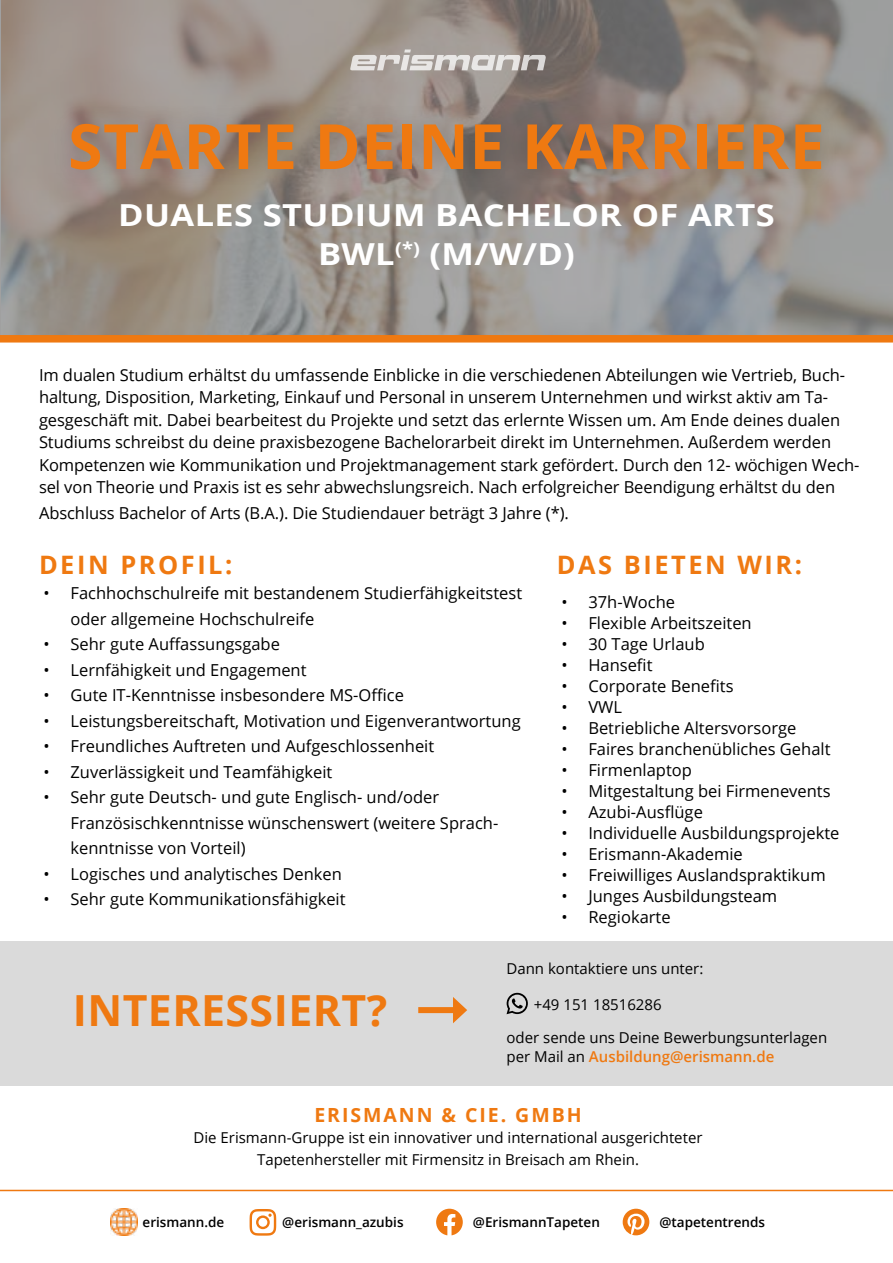
<style>
.page{position:relative;width:893px;height:1263px;background:#fff}
.page>*{position:absolute;margin:0;border:0;box-sizing:border-box;transform-origin:0 0}
.t1{font:700 62.4px "Open Sans";letter-spacing:.01em;color:#ef7911}
.t2{font:700 42.9px "Open Sans";letter-spacing:.01em;color:#ef7911}
.t3{font:700 30.3px/39px "Open Sans";letter-spacing:.01em;color:#fff;text-align:center;scale:1.14 1}
.t4{font:700 25.35px "Open Sans";letter-spacing:.1em;color:#ef7911}
.t5{font:700 19.5px "Open Sans";letter-spacing:.1em;color:#ef7911}
.t6{font:16.5px/22.5px "Open Sans";color:#000}
.t7{font:15px/19.5px "Open Sans";color:#000}
.t8{font:600 13.5px "Open Sans";color:#000}
.s1{font-weight:600;color:#ef7911}
</style>
<div class="page">
<svg style="left:0;top:0;width:893px;height:335px;background:#96908a"></svg>
<hr style="left:0;top:1190px;width:893px;height:1px;background:#ef7911">
<svg style="left:623px;top:1209px;width:26px;height:26px"></svg>
<svg style="left:250px;top:1209px;width:26px;height:26px"></svg>
<svg style="left:436px;top:1209px;width:27px;height:26px"></svg>
<div style="left:0;top:335px;width:893px;height:7px;background:#ef7911"></div>
<div style="left:0;top:942px;width:893px;height:144px;background:#dadada"></div>
<svg style="left:507px;top:993px;width:21px;height:21px"></svg>
<svg style="left:350px;top:50px;width:196px;height:21px;background:#beb9b5"></svg>
<img style="left:111px;top:1209px;width:26px;height:26px">
<div style="left:418px;top:1007px;width:40px;height:6px;background:#ef7911"></div>
<svg style="left:453px;top:997px;width:14px;height:26px"></svg>
<div style="left:49px;top:101px;width:793px;height:90px;background:#000;opacity:.17"></div>
<h1 class="t1" style="left:68px;top:102px;width:758px">STARTE DEINE KARRIERE</h1>
<h3 class="t3" style="left:118px;top:195px;width:577px">DUALES STUDIUM BACHELOR OF ARTS<br>BWL<sup>(*)</sup> (M/W/D)</h3>
<p class="t6" style="left:39px;top:363px;width:822px">Im dualen Studium erhältst du umfassende Einblicke in die verschiedenen Abteilungen wie Vertrieb, Buch&shy;haltung, Disposition, Marketing, Einkauf und Personal in unserem Unternehmen und wirkst aktiv am Ta&shy;gesgeschäft mit. Dabei bearbeitest du Projekte und setzt das erlernte Wissen um. Am Ende deines dualen Studiums schreibst du deine praxisbezogene Bachelorarbeit direkt im Unternehmen. Außerdem werden Kompetenzen wie Kommunikation und Projektmanagement stark gefördert. Durch den 12- wöchigen Wech&shy;sel von Theorie und Praxis ist es sehr abwechslungsreich. Nach erfolgreicher Beendigung erhältst du den</p>
<p class="t6" style="left:39px;top:501px;width:531px">Abschluss Bachelor of Arts (B.A.). Die Studiendauer beträgt 3 Jahre (*).</p>
<h3 class="t4" style="left:39px;top:546px;width:195px">DEIN PROFIL:</h3>
<p class="t6" style="left:71px;top:580px;width:453px;line-height:25.5px;text-indent:-27px">• Fachhochschulreife mit bestandenem Studierfähigkeitstest oder allgemeine Hochschulreife</p>
<p class="t6" style="left:44px;top:632px;width:238px">• Sehr gute Auffassungsgabe</p>
<p class="t6" style="left:44px;top:658px;width:265px">• Lernfähigkeit und Engagement</p>
<p class="t6" style="left:44px;top:683px;width:362px">• Gute IT-Kenntnisse insbesondere MS-Office</p>
<p class="t6" style="left:44px;top:709px;width:479px">• Leistungsbereitschaft, Motivation und Eigenverantwortung</p>
<p class="t6" style="left:44px;top:734px;width:392px">• Freundliches Auftreten und Aufgeschlossenheit</p>
<p class="t6" style="left:44px;top:760px;width:290px">• Zuverlässigkeit und Teamfähigkeit</p>
<p class="t6" style="left:71px;top:784px;width:429px;line-height:25.5px;text-indent:-27px">• Sehr gute Deutsch- und gute Englisch- und/oder<br>Französischkenntnisse wünschenswert (weitere Sprach&shy;kenntnisse von Vorteil)</p>
<p class="t6" style="left:44px;top:862px;width:300px">• Logisches und analytisches Denken</p>
<p class="t6" style="left:44px;top:887px;width:304px">• Sehr gute Kommunikationsfähigkeit</p>
<h3 class="t4" style="left:557px;top:546px;width:247px">DAS BIETEN WIR:</h3>
<p class="t6" style="left:561px;top:590px;width:115px">• 37h-Woche</p>
<p class="t6" style="left:561px;top:611px;width:192px">• Flexible Arbeitszeiten</p>
<p class="t6" style="left:561px;top:632px;width:145px">• 30 Tage Urlaub</p>
<p class="t6" style="left:561px;top:653px;width:93px">• Hansefit</p>
<p class="t6" style="left:561px;top:674px;width:174px">• Corporate Benefits</p>
<p class="t6" style="left:561px;top:695px;width:62px">• VWL</p>
<p class="t6" style="left:561px;top:716px;width:237px">• Betriebliche Altersvorsorge</p>
<p class="t6" style="left:561px;top:737px;width:271px">• Faires branchenübliches Gehalt</p>
<p class="t6" style="left:561px;top:758px;width:132px">• Firmenlaptop</p>
<p class="t6" style="left:561px;top:779px;width:271px">• Mitgestaltung bei Firmenevents</p>
<p class="t6" style="left:561px;top:800px;width:143px">• Azubi-Ausflüge</p>
<p class="t6" style="left:561px;top:821px;width:280px">• Individuelle Ausbildungsprojekte</p>
<p class="t6" style="left:561px;top:842px;width:183px">• Erismann-Akademie</p>
<p class="t6" style="left:561px;top:863px;width:266px">• Freiwilliges Auslandspraktikum</p>
<p class="t6" style="left:561px;top:884px;width:217px">• Junges Ausbildungsteam</p>
<p class="t6" style="left:561px;top:905px;width:111px">• Regiokarte</p>
<h2 class="t2" style="left:73px;top:980px;width:316px">INTERESSIERT?</h2>
<p class="t7" style="left:506px;top:958px;width:198px">Dann kontaktiere uns unter:</p>
<p class="t7" style="left:534px;top:994px;width:129px">+49 151 18516286</p>
<p class="t7" style="left:506px;top:1027px;width:322px">oder sende uns Deine Bewerbungsunterlagen per Mail an <span class="s1">Ausbildung@erismann.de</span></p>
<p class="t5" style="left:314px;top:1101px;width:269px">ERISMANN &amp; CIE. GMBH</p>
<p class="t7" style="left:193px;top:1127px;width:511px;line-height:21.6px;text-align:center">Die Erismann-Gruppe ist ein innovativer und international ausgerichteter<br>Tapetenhersteller mit Firmensitz in Breisach am Rhein.</p>
<p class="t8" style="left:143px;top:1213px;width:83px">erismann.de</p>
<p class="t8" style="left:282px;top:1213px;width:123px">@erismann_azubis</p>
<p class="t8" style="left:473px;top:1213px;width:129px">@ErismannTapeten</p>
<p class="t8" style="left:659px;top:1213px;width:107px">@tapetentrends</p>
</div>
